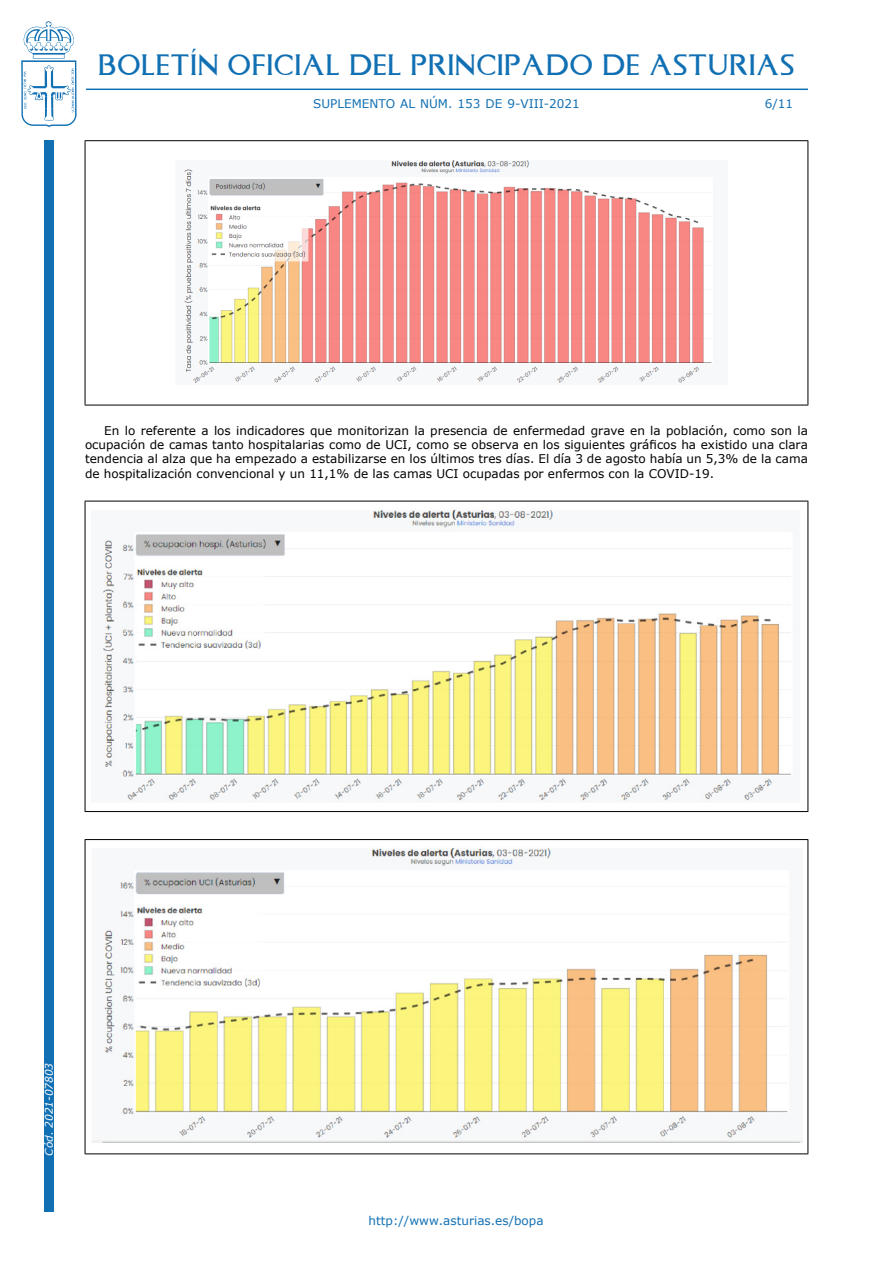
<style>
.page{position:relative;width:893px;height:1263px;background:#fff}
.page>*{position:absolute;margin:0;border:0;box-sizing:border-box;transform-origin:0 0}
.t1{font:24px "Asturica";letter-spacing:.05em;color:#1170b3}
.Parrafo{font:12px/14.2px "Verdana";color:#000;text-align:justify}
.t2{font:12px "Verdana";color:#1170b3}
.t3{font:italic 10.5px "Verdana";color:#fff}
</style>
<div class="page">
<div style="left:44px;top:140px;width:10px;height:1072px;background:#1170b3"></div>
<svg style="left:21px;top:21px;width:56px;height:106px"></svg>
<hr style="left:86px;top:89px;width:722px;height:1px;background:#1170b3">
<hr style="left:85px;top:140px;width:723px;height:1px;background:#000">
<hr style="left:85px;top:405px;width:723px;height:1px;background:#000">
<hr style="left:85px;top:141px;width:1px;height:264px;background:#000">
<hr style="left:807px;top:141px;width:1px;height:264px;background:#000">
<img style="left:184px;top:160px;width:528px;height:224px">
<hr style="left:85px;top:501px;width:723px;height:1px;background:#000">
<hr style="left:85px;top:501px;width:1px;height:310px;background:#000">
<hr style="left:807px;top:501px;width:1px;height:310px;background:#000">
<hr style="left:85px;top:811px;width:723px;height:1px;background:#000">
<img style="left:99px;top:508px;width:692px;height:294px">
<hr style="left:85px;top:839px;width:723px;height:1px;background:#000">
<hr style="left:85px;top:840px;width:1px;height:313px;background:#000">
<hr style="left:807px;top:840px;width:1px;height:313px;background:#000">
<hr style="left:85px;top:1153px;width:723px;height:1px;background:#000">
<img style="left:92px;top:848px;width:711px;height:295px">
<h1 class="t1" style="left:98px;top:49px;width:697px">BOLETÍN OFICIAL DEL PRINCIPADO DE ASTURIAS</h1>
<p class="t2" style="left:313px;top:95px;width:268px">SUPLEMENTO AL n úm . 153 de 9-viii-2021</p>
<p class="t2" style="left:765px;top:95px;width:30px">6/11</p>
<p class="Parrafo" style="left:85px;top:423px;width:724px;text-indent:19px">En lo referente a los indicadores que monitorizan la presencia de enfermedad grave en la población, como son la ocupación de camas tanto hospitalarias como de UCI, como se observa en los siguientes gráficos ha existido una clara tendencia al alza que ha empezado a estabilizarse en los últimos tres días. El día 3 de agosto había un 5,3% de la cama de hospitalización convencional y un 11,1% de las camas UCI ocupadas por enfermos con la COVID</p>
<p class="Parrafo" style="left:689px;top:466px;width:27px">-19.</p>
<p class="t3" style="left:42px;top:1155px;width:94px;rotate:-90deg">Cód. 2021-07803</p>
<p class="t2" style="left:369px;top:1212px;width:177px">http://www.asturias.es/bopa</p>
</div>
